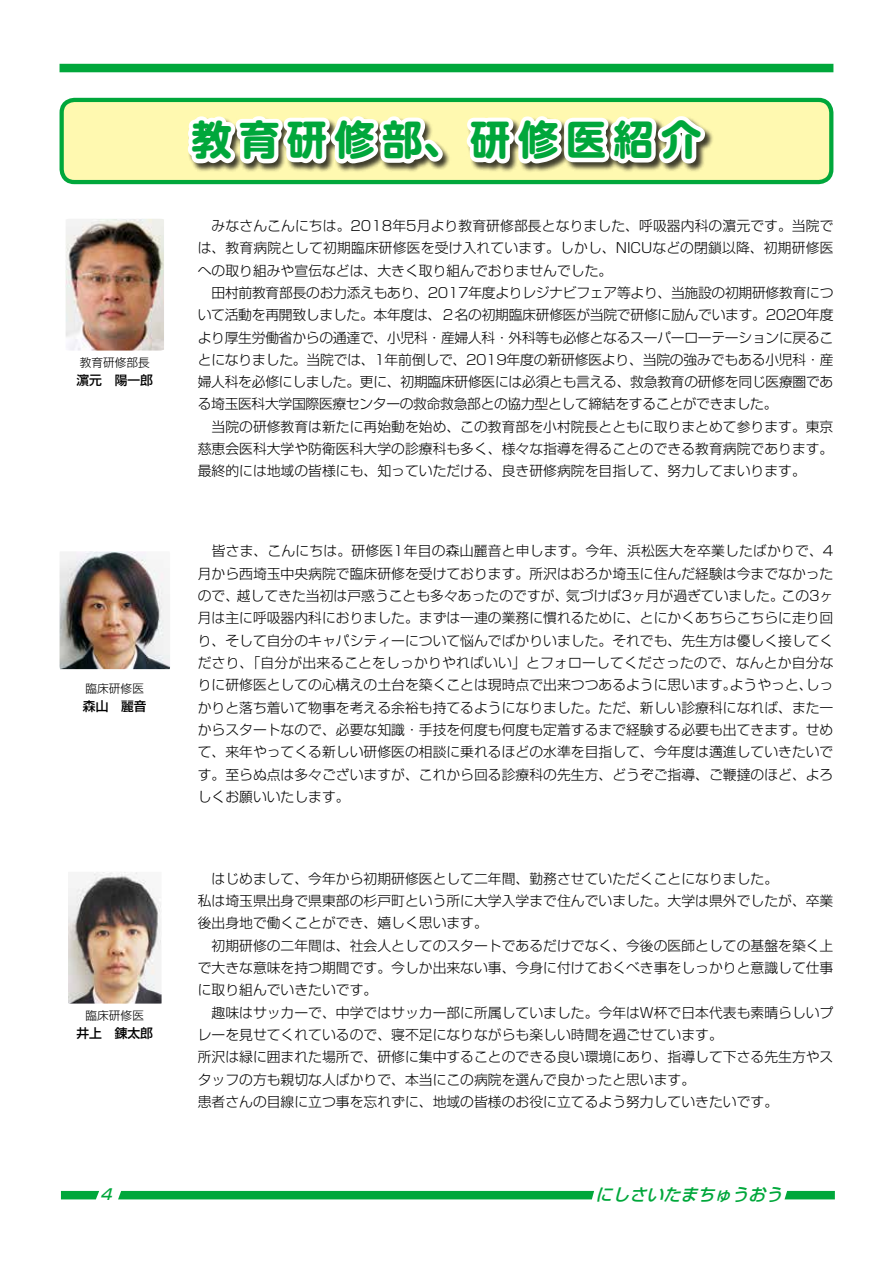
<style>
.page{position:relative;width:893px;height:1263px;background:#fff}
.page>*{position:absolute;margin:0;border:0;box-sizing:border-box;transform-origin:0 0}
.t1{font:700 40.35px "Shin M Go Pro";letter-spacing:.18em;color:#00a73b}
.t2{font:italic 500 16.95px "Shin Go Pro";color:#00a73b}
.t3{font:italic 500 14.85px "Shin Go Pro";color:#00a73b}
.t4{font:300 13.8px/22.4px "Shin Go Pro";color:#000}
.t5{font:500 12.75px "Shin Go Pro";color:#000}
.t6{font:300 11.7px "Shin Go Pro";color:#000}
</style>
<div class="page">
<div style="left:60px;top:64px;width:773px;height:8px;background:#00a73b"></div>
<div style="left:118px;top:1191px;width:476px;height:8px;background:#00a73b"></div>
<svg style="left:61px;top:1191px;width:38px;height:8px"></svg>
<svg style="left:784px;top:1191px;width:51px;height:8px"></svg>
<div style="left:62px;top:100px;width:769px;height:82px;background:#fff9b0;border-radius:13px"></div>
<div style="left:60px;top:98px;width:773px;height:86px;border:4px solid #00a73b;border-radius:13px"></div>
<div style="left:188px;top:116px;width:526px;height:57px;background:#000;opacity:.75"></div>
<svg style="left:178px;top:72px;width:269px;height:113px"></svg>
<svg style="left:459px;top:72px;width:250px;height:113px"></svg>
<img style="left:66px;top:219px;width:98px;height:132px">
<img style="left:60px;top:551px;width:110px;height:118px">
<img style="left:68px;top:872px;width:94px;height:131px">
<p class="t6" style="left:80px;top:353px;width:72px">教育研修部長</p>
<p class="t5" style="left:77px;top:370px;width:78px">濵元　陽一郎</p>
<p class="t6" style="left:86px;top:679px;width:60px">臨床研修医</p>
<p class="t5" style="left:83px;top:695px;width:65px">森山　麗音</p>
<p class="t6" style="left:86px;top:1006px;width:60px">臨床研修医</p>
<p class="t5" style="left:77px;top:1023px;width:78px">井上　錬太郎</p>
<h1 class="t1" style="left:191px;top:107px;width:512px">教育研修部、研修医紹介</h1>
<p class="t4" style="left:198px;top:213px;width:637px">　みなさんこんにちは。2018年5月より教育研修部長となりました、呼吸器内科の濵元です。当院では、教育病院として初期臨床研修医を受け入れています。しかし、NICUなどの閉鎖以降、初期研修医への取り組みや宣伝などは、大きく取り組んでおりませんでした。<br>　田村前教育部長のお力添えもあり、2017年度よりレジナビフェア等より、当施設の初期研修教育について活動を再開致しました。本年度は、２名の初期臨床研修医が当院で研修に励んでいます。2020年度より厚生労働省からの通達で、小児科・産婦人科・外科等も必修となるスーパーローテーションに戻ることになりました。当院では、1年前倒しで、2019年度の新研修医より、当院の強みでもある小児科・産婦人科を必修にしました。更に、初期臨床研修医には必須とも言える、救急教育の研修を同じ医療圏である埼玉医科大学国際医療センターの救命救急部との協力型として締結をすることができました。<br>　当院の研修教育は新たに再始動を始め、この教育部を小村院長とともに取りまとめて参ります。東京慈恵会医科大学や防衛医科大学の診療科も多く、様々な指導を得ることのできる教育病院であります。最終的には地域の皆様にも、知っていただける、良き研修病院を目指して、努力してまいります。</p>
<p class="t4" style="left:198px;top:538px;width:637px;text-align:justify">　皆さま、こんにちは。研修医1年目の森山麗音と申します。今年、浜松医大を卒業したばかりで、4月から西埼玉中央病院で臨床研修を受けております。所沢はおろか埼玉に住んだ経験は今までなかったので、越してきた当初は戸惑うことも多々あったのですが、気づけば3ヶ月が過ぎていました。この3ヶ月は主に呼吸器内科におりました。まずは一連の業務に慣れるために、とにかくあちらこちらに走り回り、そして自分のキャパシティーについて悩んでばかりいました。それでも、先生方は優しく接してくださり、「自分が出来ることをしっかりやればいい」とフォローしてくださったので、なんとか自分なりに研修医としての心構えの土台を築くことは現時点で出来つつあるように思います。ようやっと、しっかりと落ち着いて物事を考える余裕も持てるようになりました。ただ、新しい診療科になれば、また一からスタートなので、必要な知識・手技を何度も何度も定着するまで経験する必要も出てきます。せめて、来年やってくる新しい研修医の相談に乗れるほどの水準を目指して、今年度は邁進していきたいです。至らぬ点は多々ございますが、これから回る診療科の先生方、どうぞご指導、ご鞭撻のほど、よろしくお願いいたします。</p>
<p class="t4" style="left:198px;top:866px;width:637px">　はじめまして、今年から初期研修医として二年間、勤務させていただくことになりました。<br>私は埼玉県出身で県東部の杉戸町という所に大学入学まで住んでいました。大学は県外でしたが、卒業後出身地で働くことができ、嬉しく思います。<br>　初期研修の二年間は、社会人としてのスタートであるだけでなく、今後の医師としての基盤を築く上で大きな意味を持つ期間です。今しか出来ない事、今身に付けておくべき事をしっかりと意識して仕事に取り組んでいきたいです。<br>　趣味はサッカーで、中学ではサッカー部に所属していました。今年はW杯で日本代表も素晴らしいプレーを見せてくれているので、寝不足になりながらも楽しい時間を過ごせています。<br>所沢は緑に囲まれた場所で、研修に集中することのできる良い環境にあり、指導して下さる先生方やスタッフの方も親切な人ばかりで、本当にこの病院を選んで良かったと思います。<br>患者さんの目線に立つ事を忘れずに、地域の皆様のお役に立てるよう努力していきたいです。</p>
<p class="t3" style="left:100px;top:1182px;width:18px">4</p>
<p class="t2" style="left:595px;top:1181px;width:195px">にしさいたまちゅうおう</p>
</div>
